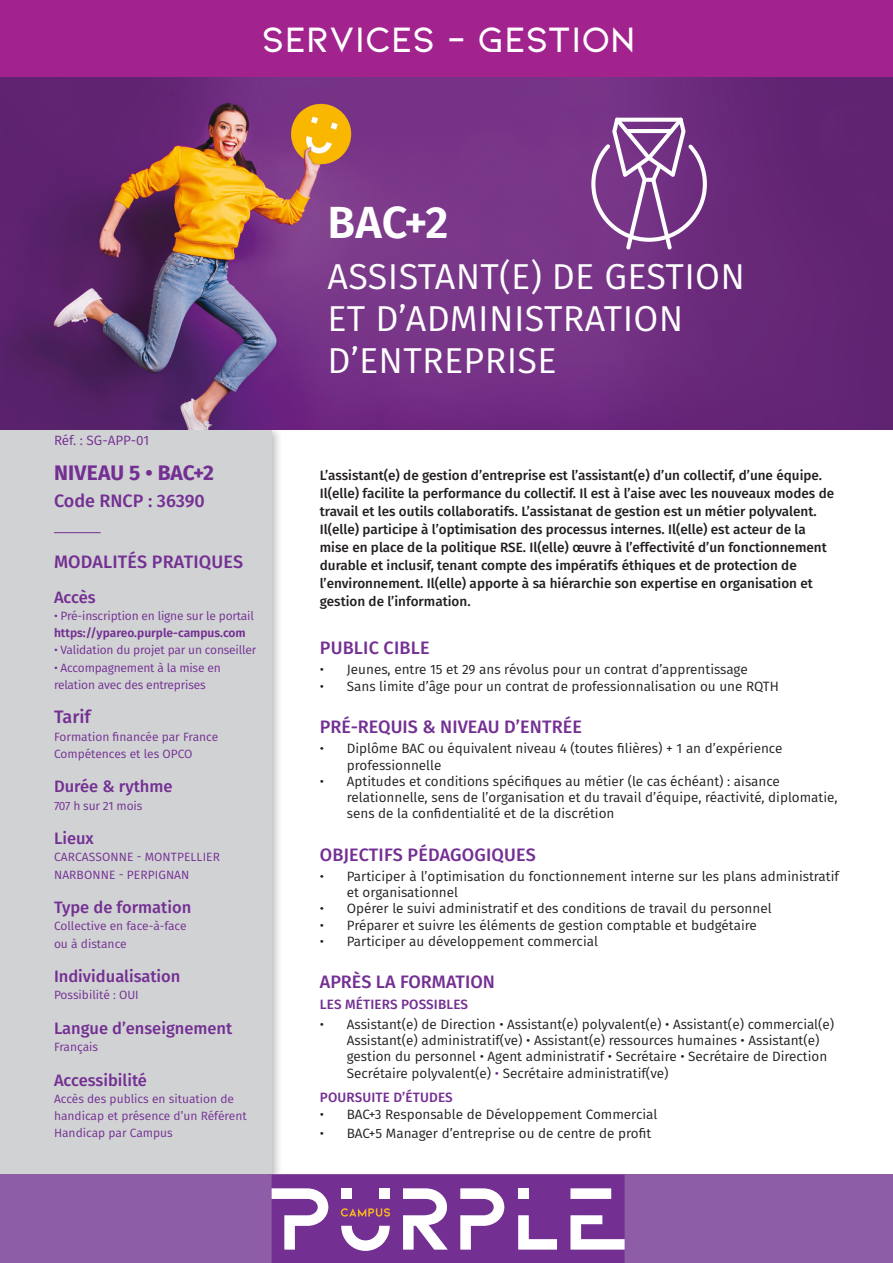
<style>
.page{position:relative;width:893px;height:1263px;background:#fff}
.page>*{position:absolute;margin:0;border:0;box-sizing:border-box;transform-origin:0 0}
.t1{font:600 45px "Fira Sans";color:#fff}
.t2{font:600 37.5px "Kiona";color:#fff}
.t3{font:36px "Fira Sans";letter-spacing:.01em;color:#fff}
.t4{font:700 21px "Fira Sans";letter-spacing:.01em;color:#732f92}
.t5{font:500 18px "Fira Sans";color:#732f92}
.t6{font:500 16.5px "Fira Sans";color:#732f92}
.t7{font:13.5px/16.2px "Fira Sans";color:#231f20}
.t8{font:500 13.5px/18px "Fira Sans";color:#231f20}
.t9{font:500 13.5px "Fira Sans";letter-spacing:.01em;color:#732f92}
.t10{font:13.5px "Fira Sans";color:#732f92}
.t11{font:12px/17.2px "Fira Sans";letter-spacing:-.005em;color:#732f92}
.s1{font-weight:600}
.s2{color:#732f92}
</style>
<div class="page">
<hr style="left:892px;top:469px;width:1px;height:39px;background:#732f92">
<div style="left:0;top:425px;width:283px;height:761px;background:#231f20;opacity:.3"></div>
<div style="left:0;top:430px;width:272px;height:745px;background:#d1d2d4"></div>
<hr style="left:54px;top:532px;width:47px;height:1px;background:#732f92">
<img style="left:0;top:77px;width:893px;height:353px">
<div style="left:0;top:0;width:893px;height:77px;background:#a2238e"></div>
<div style="left:0;top:1175px;width:893px;height:88px;background:#8d5da7"></div>
<svg style="left:272px;top:1175px;width:353px;height:88px;background:#9460aa"></svg>
<svg style="left:591px;top:118px;width:116px;height:131px"></svg>
<p class="t2" style="left:262px;top:19px;width:375px">SERVICES - GESTION</p>
<p class="t10" style="left:54px;top:430px;width:97px">Réf. : SG-APP-01</p>
<p class="t4" style="left:54px;top:455px;width:161px">NIVEAU 5 • BAC+2</p>
<p class="t5" style="left:54px;top:487px;width:152px">Code RNCP : 36390</p>
<p class="t5" style="left:54px;top:547px;width:191px">MODALITÉS PRATIQUES</p>
<p class="t6" style="left:54px;top:584px;width:43px">Accès</p>
<p class="t11" style="left:54px;top:607px;width:201px">• Pré-inscription en ligne sur le portail <span class="s1">https://ypareo.purple-campus.com</span></p>
<p class="t11" style="left:54px;top:641px;width:204px">• Validation du projet par un conseiller</p>
<p class="t11" style="left:54px;top:658px;width:168px">• Accompagnement à la mise en relation avec des entreprises</p>
<p class="t5" style="left:54px;top:703px;width:38px">Tarif</p>
<p class="t11" style="left:54px;top:727px;width:166px">Formation financée par France<br>Compétences et les OPCO</p>
<p class="t6" style="left:54px;top:773px;width:120px">Durée &amp; rythme</p>
<p class="t11" style="left:54px;top:796px;width:90px">707 h sur 21 mois</p>
<p class="t6" style="left:54px;top:825px;width:41px">Lieux</p>
<p class="t11" style="left:54px;top:848px;width:167px">CARCASSONNE - MONTPELLIER<br>NARBONNE - PERPIGNAN</p>
<p class="t6" style="left:54px;top:894px;width:139px">Type de formation</p>
<p class="t11" style="left:54px;top:917px;width:134px">Collective en face-à-face</p>
<p class="t11" style="left:54px;top:934px;width:74px">ou à distance</p>
<p class="t6" style="left:54px;top:963px;width:128px">Individualisation</p>
<p class="t11" style="left:54px;top:986px;width:86px">Possibilité : OUI</p>
<p class="t6" style="left:54px;top:1015px;width:180px">Langue d’enseignement</p>
<p class="t11" style="left:54px;top:1038px;width:46px">Français</p>
<p class="t6" style="left:54px;top:1067px;width:94px">Accessibilité</p>
<p class="t11" style="left:54px;top:1090px;width:194px">Accès des publics en situation de handicap et présence d’un Référent<br>Handicap par Campus</p>
<p class="t1" style="left:327px;top:186px;width:122px">BAC+2</p>
<p class="t3" style="left:327px;top:249px;width:419px">ASSISTANT(E) DE GESTION</p>
<p class="t3" style="left:327px;top:291px;width:357px">ET D’ADMINISTRATION</p>
<p class="t3" style="left:327px;top:333px;width:231px">D’ENTREPRISE</p>
<p class="t8" style="left:320px;top:466px;width:516px">L’assistant(e) de gestion d’entreprise est l’assistant(e) d’un collectif, d’une équipe.<br>Il(elle) facilite la performance du collectif. Il est à l’aise avec les nouveaux modes de travail et les outils collaboratifs. L’assistanat de gestion est un métier polyvalent.<br>Il(elle) participe à l’optimisation des processus internes. Il(elle) est acteur de la mise en place de la politique RSE. Il(elle) œuvre à l’effectivité d’un fonctionnement durable et inclusif, tenant compte des impératifs éthiques et de protection de l’environnement. Il(elle) apporte à sa hiérarchie son expertise en organisation et gestion de l’information.</p>
<p class="t5" style="left:320px;top:633px;width:111px">PUBLIC CIBLE</p>
<p class="t7" style="left:320px;top:661px;width:429px">• Jeunes, entre 15 et 29 ans révolus pour un contrat d’apprentissage</p>
<p class="t7" style="left:320px;top:677px;width:461px">• Sans limite d’âge pour un contrat de professionnalisation ou une RQTH</p>
<p class="t5" style="left:320px;top:712px;width:264px">PRÉ-REQUIS &amp; NIVEAU D’ENTRÉE</p>
<p class="t7" style="left:347px;top:740px;width:437px;text-indent:-27px">• Diplôme BAC ou équivalent niveau 4 (toutes filières) + 1 an d’expérience professionnelle</p>
<p class="t7" style="left:347px;top:773px;width:492px;text-indent:-27px">• Aptitudes et conditions spécifiques au métier (le cas échéant) : aisance relationnelle, sens de l’organisation et du travail d’équipe, réactivité, diplomatie, sens de la confidentialité et de la discrétion</p>
<p class="t5" style="left:320px;top:840px;width:217px">OBJECTIFS PÉDAGOGIQUES</p>
<p class="t7" style="left:347px;top:868px;width:494px;text-indent:-27px">• Participer à l’optimisation du fonctionnement interne sur les plans administratif et organisationnel</p>
<p class="t7" style="left:320px;top:900px;width:453px">• Opérer le suivi administratif et des conditions de travail du personnel</p>
<p class="t7" style="left:320px;top:916px;width:438px">• Préparer et suivre les éléments de gestion comptable et budgétaire</p>
<p class="t7" style="left:320px;top:933px;width:280px">• Participer au développement commercial</p>
<p class="t5" style="left:320px;top:967px;width:177px">APRÈS LA FORMATION</p>
<p class="t9" style="left:320px;top:993px;width:150px">LES MÉTIERS POSSIBLES</p>
<p class="t7" style="left:347px;top:1016px;width:489px;text-indent:-27px">• Assistant(e) de Direction • Assistant(e) polyvalent(e) • Assistant(e) commercial(e)<br>Assistant(e) administratif(ve) • Assistant(e) ressources humaines • Assistant(e) gestion du personnel • Agent administratif • Secrétaire • Secrétaire de Direction Secrétaire polyvalent(e) <span class="s2">•</span> Secrétaire administratif(ve)</p>
<p class="t9" style="left:320px;top:1087px;width:134px">POURSUITE D’ÉTUDES</p>
<p class="t7" style="left:320px;top:1105px;width:339px">• BAC+3 Responsable de Développement Commercial</p>
<p class="t7" style="left:320px;top:1124px;width:333px">• BAC+5 Manager d’entreprise ou de centre de profit</p>
</div>
